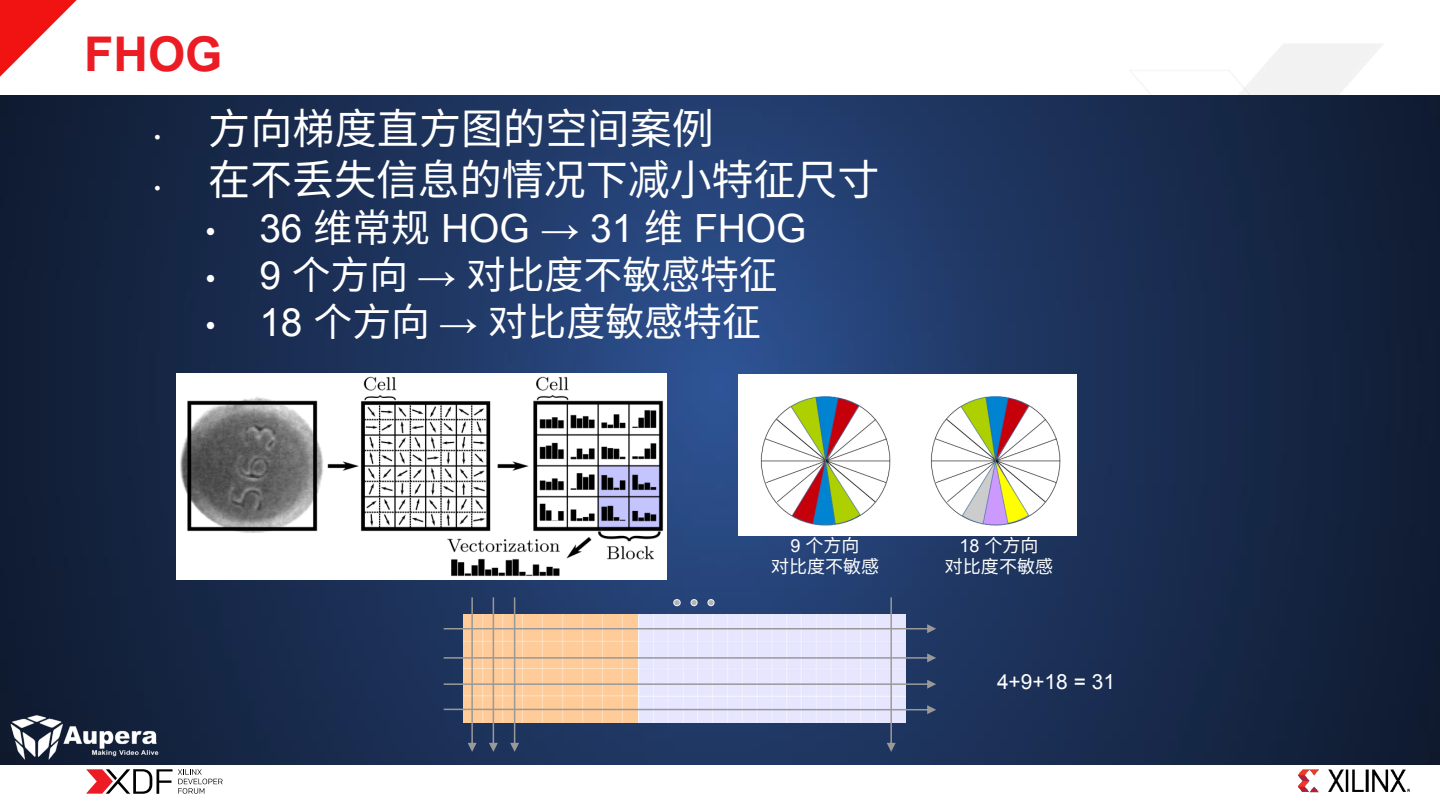
<style>
.page{position:relative;width:1440px;height:810px;background:#fff}
.page>*{position:absolute;margin:0;border:0;box-sizing:border-box;transform-origin:0 0}
.t1{font:700 47.85px "Arial";color:#ec1c24}
.t2{font:42.15px "Noto Sans Hans";letter-spacing:-.005em;color:#fff}
.t3{font:38.85px "Noto Sans Hans";color:#fff}
.t4{font:38.85px "Arial";color:#fff}
.t5{font:20.85px "Arial";color:#fff}
.t6{font:18px/21.6px "Noto Sans Hans";color:#fff;text-align:center}
.s1{font-family:"Arial";font-size:19.05px}
.s2{font-size:29.25px}
.s3{font-family:"Noto Sans Hans"}
.s4{font-family:"Arial";font-size:29.1px}
.s5{font-family:"Arial"}
.s6{font-family:"Arial";font-size:29.25px}
</style>
<div class="page">
<svg style="left:0;top:0;width:77px;height:77px"></svg>
<img style="left:1065px;top:44px;width:375px;height:749px">
<svg style="left:86px;top:769px;width:136px;height:25px"></svg>
<img style="left:0;top:96px;width:1440px;height:669px">
<img style="left:7px;top:689px;width:160px;height:96px">
<img style="left:176px;top:373px;width:490px;height:206px">
<svg style="left:444px;top:597px;width:492px;height:155px;background:#a19eab"></svg>
<div style="left:707px;top:599px;width:8px;height:7px;border:1px solid #eee;border-radius:50%"></div>
<img style="left:739px;top:374px;width:337px;height:162px">
<p class="t1" style="left:84px;top:23px;width:140px">FHOG</p>
<p class="t2" style="left:154px;top:105px;width:561px"><span class="s1">•</span> 方向梯度直方图的空间案例</p>
<p class="t2" style="left:154px;top:155px;width:727px"><span class="s1">•</span> 在不丢失信息的情况下减小特征尺寸</p>
<p class="t4" style="left:205px;top:203px;width:603px"><span class="s2">•</span> 36 <span class="s3">维常规</span> HOG → 31 <span class="s3">维</span> FHOG</p>
<p class="t3" style="left:205px;top:253px;width:574px"><span class="s4">•</span> <span class="s5">9</span> 个方向 <span class="s5">→</span> 对比度不敏感特征</p>
<p class="t3" style="left:205px;top:300px;width:557px"><span class="s6">•</span> <span class="s5">18</span> 个方向 <span class="s5">→</span> 对比度敏感特征</p>
<p class="t6" style="left:771px;top:535px;width:110px"><span class="s5">9</span> 个方向<br>对比度不敏感</p>
<p class="t6" style="left:945px;top:535px;width:110px"><span class="s5">18</span> 个方向<br>对比度不敏感</p>
<p class="t5" style="left:997px;top:668px;width:120px">4+9+18 = 31</p>
</div>
